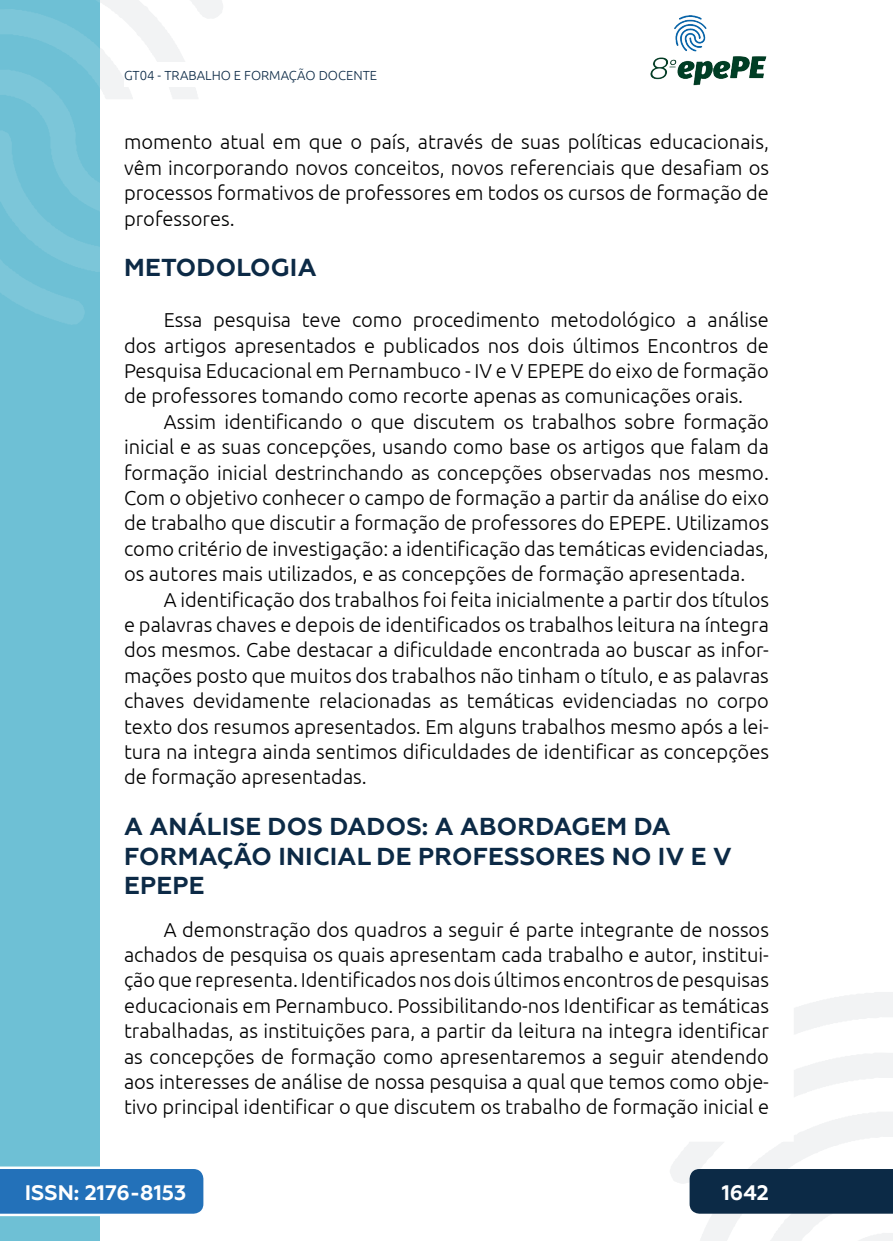
<style>
.page{position:relative;width:893px;height:1241px;background:#fff}
.page>*{position:absolute;margin:0;border:0;box-sizing:border-box;transform-origin:0 0}
._3_SUBTÍTULO{font:700 24.5px/29.4px "Geometria";letter-spacing:.01em;color:#0c2a46}
.t1{font:700 21px "Geometria";color:#fff}
._5_CORPO{font:300 20.12px/25.4px "Ubuntu";color:#000;text-align:justify}
.t2{font:300 13.12px "Ubuntu";color:#0c2a46}
</style>
<div class="page">
<svg style="left:670px;top:992px;width:223px;height:248px"></svg>
<svg style="left:99px;top:0;width:124px;height:324px"></svg>
<img style="left:650px;top:15px;width:117px;height:71px">
<div style="left:0;top:0;width:99px;height:1240px;background:#6ec0d5"></div>
<svg style="left:0;top:0;width:99px;height:325px"></svg>
<svg style="left:0;top:1166px;width:203px;height:49px;background:#367dbf"></svg>
<div style="left:690px;top:1168px;width:203px;height:45px;background:#0c2a46"></div>
<div style="left:124px;top:62px;width:516px;height:25px;background:#fff"></div>
<p class="t2" style="left:124px;top:67px;width:255px">GT04 - TRABALHO E FORMAÇÃO DOCENTE</p>
<p class="_5_CORPO" style="left:124px;top:129px;width:646px">momento atual em que o país, através de suas políticas educacionais, vêm incorporando novos conceitos, novos referenciais que desafiam os processos formativos de professores em todos os cursos de formação de professores.</p>
<p class="_3_SUBTÍTULO" style="left:124px;top:253px;width:194px">METODOLOGIA</p>
<p class="_5_CORPO" style="left:124px;top:307px;width:646px;text-indent:40px">Essa pesquisa teve como procedimento metodológico a análise dos artigos apresentados e publicados nos dois últimos Encontros de Pesquisa Educacional em Pernambuco - IV e V EPEPE do eixo de formação de professores tomando como recorte apenas as comunicações orais.</p>
<p class="_5_CORPO" style="left:124px;top:408px;width:646px;text-indent:40px">Assim identificando o que discutem os trabalhos sobre formação inicial e as suas concepções, usando como base os artigos que falam da formação inicial destrinchando as concepções observadas nos mesmo.<br>Com o objetivo conhecer o campo de formação a partir da análise do eixo de trabalho que discutir a formação de professores do EPEPE. Utilizamos como critério de investigação: a identificação das temáticas evidenciadas, os autores mais utilizados, e as concepções de formação apresentada.</p>
<p class="_5_CORPO" style="left:124px;top:586px;width:646px;text-indent:40px">A identificação dos trabalhos foi feita inicialmente a partir dos títulos e palavras chaves e depois de identificados os trabalhos leitura na íntegra dos mesmos. Cabe destacar a dificuldade encontrada ao buscar as infor&shy;mações posto que muitos dos trabalhos não tinham o título, e as palavras chaves devidamente relacionadas as temáticas evidenciadas no corpo texto dos resumos apresentados. Em alguns trabalhos mesmo após a lei&shy;tura na integra ainda sentimos dificuldades de identificar as concepções de formação apresentadas.</p>
<p class="_3_SUBTÍTULO" style="left:124px;top:812px;width:609px">A ANÁLISE DOS DADOS: A ABORDAGEM DA<br>FORMAÇÃO INICIAL DE PROFESSORES NO IV E V<br>EPEPE</p>
<p class="_5_CORPO" style="left:124px;top:916px;width:646px;text-indent:40px">A demonstração dos quadros a seguir é parte integrante de nossos achados de pesquisa os quais apresentam cada trabalho e autor, institui&shy;ção que representa. Identificados nos dois últimos encontros de pesquisas educacionais em Pernambuco. Possibilitando-nos Identificar as temáticas trabalhadas, as instituições para, a partir da leitura na integra identificar as concepções de formação como apresentaremos a seguir atendendo aos interesses de análise de nossa pesquisa a qual que temos como obje&shy;tivo principal identificar o que discutem os trabalho de formação inicial e</p>
<p class="t1" style="left:25px;top:1179px;width:163px">ISSN: 2176-8153</p>
<p class="t1" style="left:722px;top:1179px;width:49px">1642</p>
</div>
